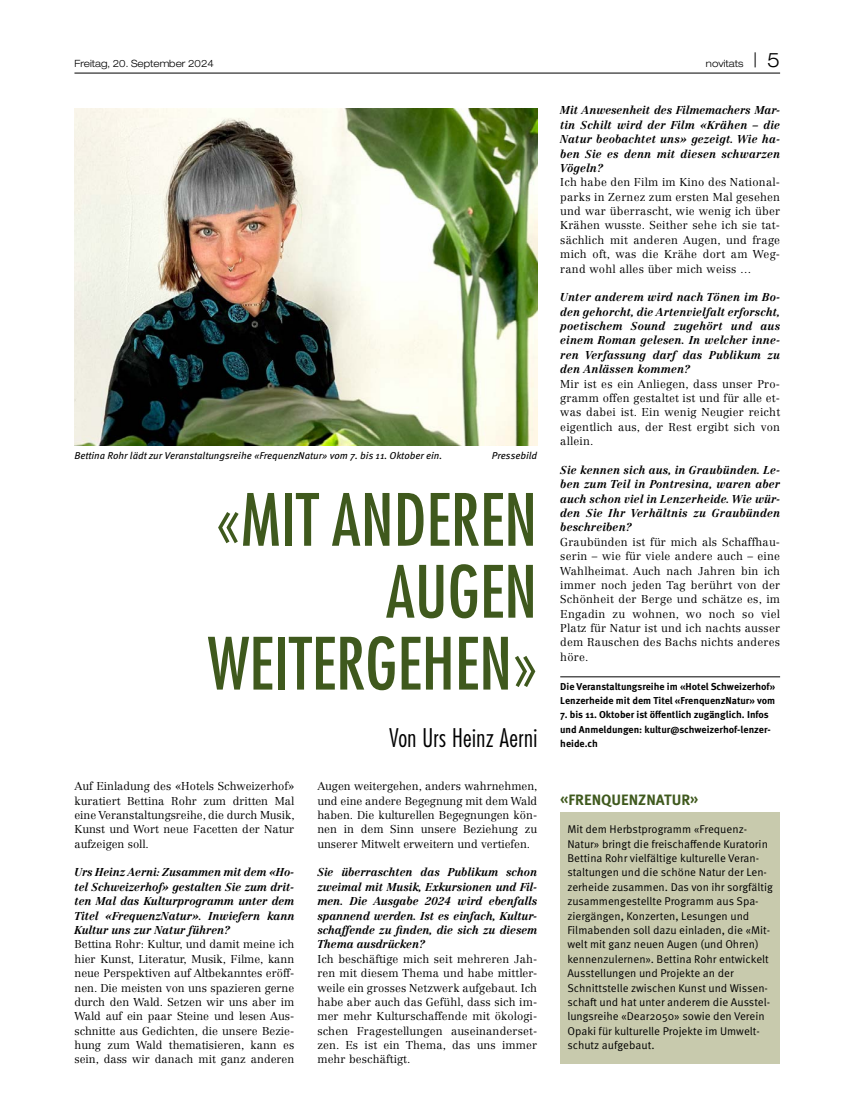
<style>
.page{position:relative;width:867px;height:1120px;background:#fff}
.page>*{position:absolute;margin:0;border:0;box-sizing:border-box;transform-origin:0 0}
.t1{font:condensed 70px/71.9px "Futura Std";color:#3f591d;text-align:right}
.t2{font:300 condensed 25px "Futura Std";letter-spacing:.015em;color:#000}
.t3{font:700 15px "Meta OT";color:#3f591d}
.t4{font:300 11.25px/14.4px "Centennial LT Std";letter-spacing:.01em;color:#000;text-align:justify}
.t5{font:italic 700 11.25px/14.4px "Centennial LT Std";letter-spacing:.02em;color:#000;text-align:justify;scale:.96 1}
.t6{font:11.25px/14.4px "Meta OT Norm";color:#000}
.t7{font:700 10px/14.4px "Meta OT";color:#000}
.t8{font:italic 10px "Meta OT";color:#000}
.t9{font:300 expanded 10px "Helvetica Neue LT Std";color:#000;scale:.96 1}
.s1{font-size:20px}
</style>
<div class="page">
<hr style="left:74px;top:73px;width:706px;height:1px;background:#000">
<hr style="left:560px;top:676px;width:220px;height:1px;background:#000">
<div style="left:560px;top:812px;width:220px;height:251px;background:#c8caad"></div>
<img style="left:74px;top:109px;width:463px;height:336px">
<p class="t9" style="left:74px;top:58px;width:147px">Freitag, 20. September 2024</p>
<p class="t9" style="left:705px;top:58px;width:79px">novitats <span class="s1">| 5</span></p>
<p class="t8" style="left:74px;top:450px;width:369px">Bettina Rohr lädt zur Veranstaltungsreihe «FrequenzNatur» vom 7. bis 11. Oktober ein.</p>
<p class="t8" style="left:492px;top:450px;width:47px">Pressebild</p>
<h1 class="t1" style="left:208px;top:483px;width:331px">«MIT ANDEREN<br>AUGEN<br>WEITERGEHEN»</h1>
<h2 class="t2" style="left:389px;top:723px;width:150px">Von Urs Heinz Aerni</h2>
<p class="t4" style="left:74px;top:779px;width:222px">Auf Einladung des «Hotels Schweizerhof» kuratiert Bettina Rohr zum dritten Mal eine Veranstaltungsreihe, die durch Musik, Kunst und Wort neue Facetten der Natur aufzeigen soll.</p>
<p class="t5" style="left:74px;top:865px;width:230px">Urs Heinz Aerni: Zusammen mit dem «Ho&shy;tel Schweizerhof» gestalten Sie zum drit&shy;ten Mal das Kulturprogramm unter dem Titel «FrequenzNatur». Inwiefern kann Kultur uns zur Natur führen?</p>
<p class="t4" style="left:74px;top:937px;width:221px">Bettina Rohr: Kultur, und damit meine ich hier Kunst, Literatur, Musik, Filme, kann neue Perspektiven auf Altbekanntes eröff&shy;nen. Die meisten von uns spazieren gerne durch den Wald. Setzen wir uns aber im Wald auf ein paar Steine und lesen Aus&shy;schnitte aus Gedichten, die unsere Bezie&shy;hung zum Wald thematisieren, kann es sein, dass wir danach mit ganz anderen</p>
<p class="t4" style="left:317px;top:779px;width:222px">Augen weitergehen, anders wahrnehmen, und eine andere Begegnung mit dem Wald haben. Die kulturellen Begegnungen kön&shy;nen in dem Sinn unsere Beziehung zu unserer Mitwelt erweitern und vertiefen.</p>
<p class="t5" style="left:317px;top:865px;width:230px">Sie überraschten das Publikum schon zweimal mit Musik, Exkursionen und Fil&shy;men. Die Ausgabe 2024 wird ebenfalls spannend werden. Ist es einfach, Kultur&shy;schaffende zu finden, die sich zu diesem Thema ausdrücken?</p>
<p class="t4" style="left:317px;top:951px;width:221px">Ich beschäftige mich seit mehreren Jah&shy;ren mit diesem Thema und habe mittler&shy;weile ein grosses Netzwerk aufgebaut. Ich habe aber auch das Gefühl, dass sich im&shy;mer mehr Kulturschaffende mit ökologi&shy;schen Fragestellungen auseinanderset&shy;zen. Es ist ein Thema, das uns immer mehr beschäftigt.</p>
<p class="t5" style="left:560px;top:103px;width:230px">Mit Anwesenheit des Filmemachers Mar&shy;tin Schilt wird der Film «Krähen – die Natur beobachtet uns» gezeigt. Wie ha&shy;ben Sie es denn mit diesen schwarzen Vögeln?</p>
<p class="t4" style="left:560px;top:175px;width:221px">Ich habe den Film im Kino des National&shy;parks in Zernez zum ersten Mal gesehen und war überrascht, wie wenig ich über Krähen wusste. Seither sehe ich sie tat&shy;sächlich mit anderen Augen, und frage mich oft, was die Krähe dort am Weg&shy;rand wohl alles über mich weiss …</p>
<p class="t5" style="left:560px;top:290px;width:231px">Unter anderem wird nach Tönen im Bo&shy;den gehorcht, die Artenvielfalt erforscht, poetischem Sound zugehört und aus einem Roman gelesen. In welcher inne&shy;ren Verfassung darf das Publikum zu den Anlässen kommen?</p>
<p class="t4" style="left:560px;top:376px;width:221px">Mir ist es ein Anliegen, dass unser Pro&shy;gramm offen gestaltet ist und für alle et&shy;was dabei ist. Ein wenig Neugier reicht eigentlich aus, der Rest ergibt sich von allein.</p>
<p class="t5" style="left:560px;top:463px;width:230px">Sie kennen sich aus, in Graubünden. Le&shy;ben zum Teil in Pontresina, waren aber auch schon viel in Lenzerheide. Wie wür&shy;den Sie Ihr Verhältnis zu Graubünden beschreiben?</p>
<p class="t4" style="left:560px;top:535px;width:221px">Graubünden ist für mich als Schaffhau&shy;serin – wie für viele andere auch – eine Wahlheimat. Auch nach Jahren bin ich immer noch jeden Tag berührt von der Schönheit der Berge und schätze es, im Engadin zu wohnen, wo noch so viel Platz für Natur ist und ich nachts ausser dem Rauschen des Bachs nichts anderes höre.</p>
<p class="t7" style="left:560px;top:679px;width:216px">Die Veranstaltungsreihe im «Hotel Schweizerhof»<br>Lenzerheide mit dem Titel «FrenquenzNatur» vom</p>
<p class="t7" style="left:560px;top:708px;width:212px">7. bis 11. Oktober ist öffentlich zugänglich. Infos und Anmeldungen: kultur@schweizerhof-lenzer&shy;heide.ch</p>
<h3 class="t3" style="left:560px;top:790px;width:140px">«FRENQUENZNATUR»</h3>
<p class="t6" style="left:567px;top:822px;width:207px">Mit dem Herbstprogramm «Frequenz-Natur» bringt die freischaffende Kuratorin Bettina Rohr vielfältige kulturelle Veran&shy;staltungen und die schöne Natur der Len&shy;zerheide zusammen. Das von ihr sorgfältig zusammengestellte Programm aus Spa&shy;ziergängen, Konzerten, Lesungen und Filmabenden soll dazu einladen, die «Mit&shy;welt mit ganz neuen Augen (und Ohren) kennenzulernen». Bettina Rohr entwickelt Ausstellungen und Projekte an der Schnittstelle zwischen Kunst und Wissen&shy;schaft und hat unter anderem die Ausstel&shy;lungsreihe «Dear2050» sowie den Verein Opaki für kulturelle Projekte im Umwelt&shy;schutz aufgebaut.</p>
</div>
